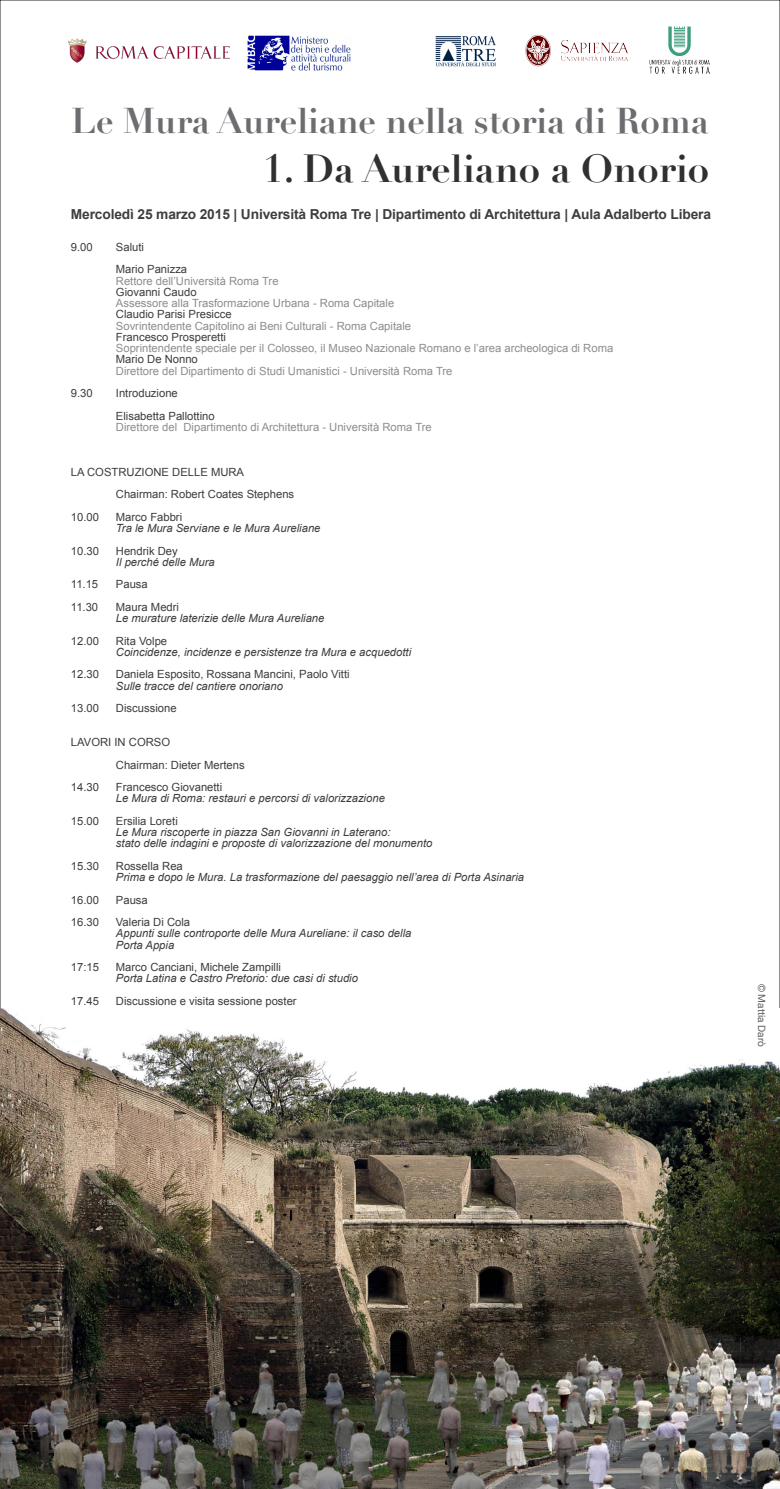
<style>
.page{position:relative;width:780px;height:1489px;background:#fff}
.page>*{position:absolute;margin:0;border:0;box-sizing:border-box;transform-origin:0 0}
.t1{font:700 38.25px "Didot";color:#312f30}
.t2{font:700 35px "Didot";letter-spacing:-.005em;color:#6c6d70}
.t3{font:700 13.75px "Arial";letter-spacing:-.01em;color:#3e3e3f}
.t4{font:11.25px "Arial";color:#3c3c3d}
.t5{font:italic 11.25px "Arial";color:#3c3c3d}
.t6{font:11.25px "Arial";color:#8b8d90}
.t7{font:10px "Helvetica Neue";color:#5a5a5d}
</style>
<div class="page">
<img style="left:0;top:1008px;width:780px;height:480px">
<img style="left:69px;top:38px;width:161px;height:25px">
<img style="left:435px;top:35px;width:61px;height:32px">
<img style="left:525px;top:34px;width:103px;height:33px">
<img style="left:649px;top:27px;width:60px;height:47px">
<img style="left:247px;top:36px;width:104px;height:34px">
<p class="t2" style="left:71px;top:99px;width:639px">Le Mura Aureliane nella storia di Roma</p>
<p class="t1" style="left:262px;top:145px;width:448px">1. Da Aureliano a Onorio</p>
<p class="t3" style="left:71px;top:205px;width:641px">Mercoledì 25 marzo 2015 | Università Roma Tre | Dipartimento di Architettura | Aula Adalberto Libera</p>
<p class="t4" style="left:71px;top:239px;width:23px">9.00</p>
<p class="t4" style="left:116px;top:239px;width:30px">Saluti</p>
<p class="t4" style="left:116px;top:262px;width:73px">Mario Panizza</p>
<p class="t6" style="left:116px;top:273px;width:164px">Rettore dell’Università Roma Tre</p>
<p class="t4" style="left:116px;top:284px;width:82px">Giovanni Caudo</p>
<p class="t6" style="left:116px;top:296px;width:280px">Assessore alla Trasformazione Urbana - Roma Capitale</p>
<p class="t4" style="left:116px;top:307px;width:117px">Claudio Parisi Presicce</p>
<p class="t6" style="left:116px;top:318px;width:297px">Sovrintendente Capitolino ai Beni Culturali - Roma Capitale</p>
<p class="t4" style="left:116px;top:329px;width:112px">Francesco Prosperetti</p>
<p class="t6" style="left:116px;top:341px;width:499px">Soprintendente speciale per il Colosseo, il Museo Nazionale Romano e l’area archeologica di Roma</p>
<p class="t4" style="left:116px;top:352px;width:83px">Mario De Nonno</p>
<p class="t6" style="left:116px;top:363px;width:338px">Direttore del Dipartimento di Studi Umanistici - Università Roma Tre</p>
<p class="t4" style="left:71px;top:386px;width:23px">9.30</p>
<p class="t4" style="left:116px;top:386px;width:63px">Introduzione</p>
<p class="t4" style="left:116px;top:408px;width:100px">Elisabetta Pallottino</p>
<p class="t6" style="left:116px;top:419px;width:317px">Direttore del Dipartimento di Architettura - Università Roma Tre</p>
<p class="t4" style="left:71px;top:464px;width:175px">LA COSTRUZIONE DELLE MURA</p>
<p class="t4" style="left:116px;top:487px;width:180px">Chairman: Robert Coates Stephens</p>
<p class="t4" style="left:71px;top:509px;width:30px">10.00</p>
<p class="t4" style="left:116px;top:509px;width:68px">Marco Fabbri</p>
<p class="t5" style="left:116px;top:521px;width:206px">Tra le Mura Serviane e le Mura Aureliane</p>
<p class="t4" style="left:71px;top:543px;width:30px">10.30</p>
<p class="t4" style="left:116px;top:543px;width:63px">Hendrik Dey</p>
<p class="t5" style="left:116px;top:554px;width:100px">Il perché delle Mura</p>
<p class="t4" style="left:71px;top:577px;width:29px">11.15</p>
<p class="t4" style="left:116px;top:577px;width:33px">Pausa</p>
<p class="t4" style="left:71px;top:599px;width:29px">11.30</p>
<p class="t4" style="left:116px;top:599px;width:65px">Maura Medri</p>
<p class="t5" style="left:116px;top:611px;width:210px">Le murature laterizie delle Mura Aureliane</p>
<p class="t4" style="left:71px;top:633px;width:30px">12.00</p>
<p class="t4" style="left:116px;top:633px;width:53px">Rita Volpe</p>
<p class="t5" style="left:116px;top:644px;width:297px">Coincidenze, incidenze e persistenze tra Mura e acquedotti</p>
<p class="t4" style="left:71px;top:667px;width:30px">12.30</p>
<p class="t4" style="left:116px;top:667px;width:235px">Daniela Esposito, Rossana Mancini, Paolo Vitti</p>
<p class="t5" style="left:116px;top:678px;width:168px">Sulle tracce del cantiere onoriano</p>
<p class="t4" style="left:71px;top:701px;width:30px">13.00</p>
<p class="t4" style="left:116px;top:701px;width:62px">Discussione</p>
<p class="t4" style="left:71px;top:734px;width:101px">LAVORI IN CORSO</p>
<p class="t4" style="left:116px;top:757px;width:130px">Chairman: Dieter Mertens</p>
<p class="t4" style="left:71px;top:779px;width:30px">14.30</p>
<p class="t4" style="left:116px;top:779px;width:108px">Francesco Giovanetti</p>
<p class="t5" style="left:116px;top:791px;width:270px">Le Mura di Roma: restauri e percorsi di valorizzazione</p>
<p class="t4" style="left:71px;top:813px;width:30px">15.00</p>
<p class="t4" style="left:116px;top:813px;width:63px">Ersilia Loreti</p>
<p class="t5" style="left:116px;top:824px;width:276px">Le Mura riscoperte in piazza San Giovanni in Laterano:</p>
<p class="t5" style="left:116px;top:836px;width:318px">stato delle indagini e proposte di valorizzazione del monumento</p>
<p class="t4" style="left:71px;top:858px;width:30px">15.30</p>
<p class="t4" style="left:116px;top:858px;width:68px">Rossella Rea</p>
<p class="t5" style="left:116px;top:869px;width:409px">Prima e dopo le Mura. La trasformazione del paesaggio nell’area di Porta Asinaria</p>
<p class="t4" style="left:71px;top:892px;width:30px">16.00</p>
<p class="t4" style="left:116px;top:892px;width:33px">Pausa</p>
<p class="t4" style="left:71px;top:914px;width:30px">16.30</p>
<p class="t4" style="left:116px;top:914px;width:76px">Valeria Di Cola</p>
<p class="t5" style="left:116px;top:926px;width:297px">Appunti sulle controporte delle Mura Aureliane: il caso della</p>
<p class="t5" style="left:116px;top:937px;width:60px">Porta Appia</p>
<p class="t4" style="left:71px;top:959px;width:30px">17:15</p>
<p class="t4" style="left:116px;top:959px;width:167px">Marco Canciani, Michele Zampilli</p>
<p class="t5" style="left:116px;top:971px;width:243px">Porta Latina e Castro Pretorio: due casi di studio</p>
<p class="t4" style="left:71px;top:993px;width:30px">17.45</p>
<p class="t4" style="left:116px;top:993px;width:182px">Discussione e visita sessione poster</p>
<p class="t7" style="left:767px;top:983px;width:65px;rotate:90deg">© Mattia Darò</p>
</div>
